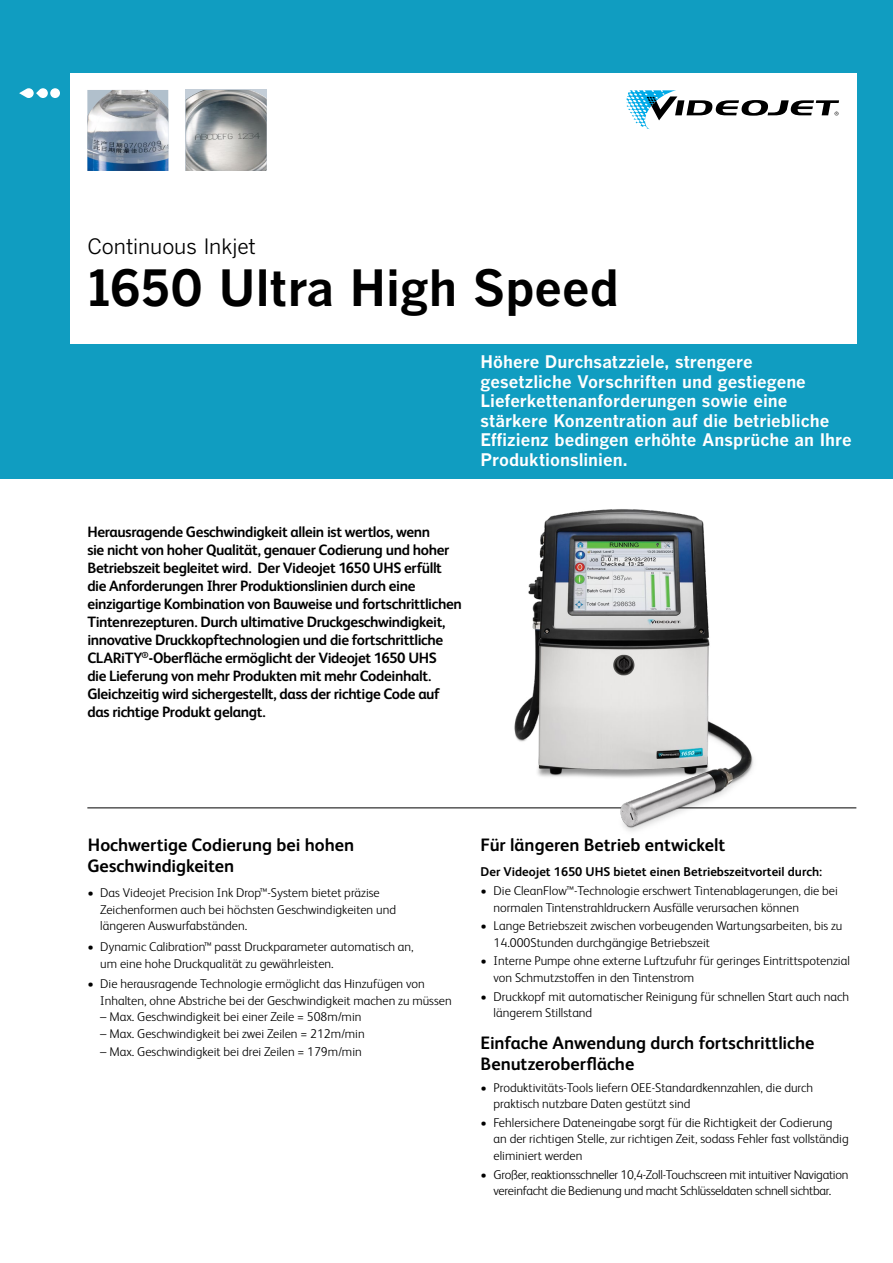
<style>
.page{position:relative;width:893px;height:1263px;background:#fff}
.page>*{position:absolute;margin:0;border:0;box-sizing:border-box;transform-origin:0 0}
.t1{font:700 49.5px "Benton Gothic";color:#000}
.t2{font:21px "Benton Gothic";letter-spacing:-.01em;color:#000}
.t3{font:700 18px/21px "FS Albert Pro";letter-spacing:-.005em;color:#000}
.t4{font:700 17.25px/19.5px "Benton Gothic";color:#fff}
.t5{font:700 15px/18px "FS Albert Pro";letter-spacing:-.025em;color:#000}
.t6{font:300 12.75px/16.5px "FS Albert Pro";color:#000}
.t7{font:300 12.75px/16.5px "FS Albert Pro";letter-spacing:-.02em;color:#000;text-align:center}
.t8{font:700 12.75px "FS Albert Pro";color:#000}
</style>
<div class="page">
<div style="left:0;top:0;width:893px;height:478px;background:#109dc1"></div>
<div style="left:70px;top:73px;width:786px;height:270px;background:#fff"></div>
<div style="left:50px;top:88px;width:10px;height:10px;background:#fff;border-radius:50%"></div>
<svg style="left:19px;top:88px;width:29px;height:10px"></svg>
<svg style="left:626px;top:90px;width:213px;height:39px"></svg>
<hr style="left:87px;top:807px;width:769px;height:1px;background:#000">
<img style="left:87px;top:90px;width:81px;height:81px">
<img style="left:186px;top:90px;width:81px;height:81px">
<img style="left:498px;top:509px;width:267px;height:322px">
<h2 class="t2" style="left:87px;top:234px;width:170px">Continuous Inkjet</h2>
<h1 class="t1" style="left:87px;top:260px;width:533px">1650 Ultra High Speed</h1>
<h3 class="t4" style="left:480px;top:353px;width:373px">Höhere Durchsatzziele, strengere<br>gesetzliche Vorschriften und gestiegene Lieferkettenanforderungen sowie eine stärkere Konzentration auf die betriebliche Effizienz bedingen erhöhte Ansprüche an Ihre Produktionslinien.</h3>
<p class="t5" style="left:87px;top:522px;width:376px">Herausragende Geschwindigkeit allein ist wertlos, wenn<br>sie nicht von hoher Qualität, genauer Codierung und hoher Betriebszeit begleitet wird. Der Videojet 1650 UHS erfüllt die Anforderungen Ihrer Produktionslinien durch eine einzigartige Kombination von Bauweise und fortschrittlichen Tintenrezepturen. Durch ultimative Druckgeschwindigkeit, innovative Druckkopftechnologien und die fortschrittliche CLARiTY<sup>®</sup>-Oberfläche ermöglicht der Videojet 1650 UHS<br>die Lieferung von mehr Produkten mit mehr Codeinhalt.<br>Gleichzeitig wird sichergestellt, dass der richtige Code auf das richtige Produkt gelangt.</p>
<h3 class="t3" style="left:87px;top:834px;width:268px">Hochwertige Codierung bei hohen<br>Geschwindigkeiten</h3>
<p class="t6" style="left:100px;top:884px;width:297px;text-indent:-13px">• Das Videojet Precision Ink Drop™-System bietet präzise<br>Zeichenformen auch bei höchsten Geschwindigkeiten und längeren Auswurfabständen.</p>
<p class="t6" style="left:100px;top:938px;width:315px;text-indent:-13px">• Dynamic Calibration™ passt Druckparameter automatisch an, um eine hohe Druckqualität zu gewährleisten.</p>
<p class="t6" style="left:100px;top:975px;width:353px;text-indent:-13px">• Die herausragende Technologie ermöglicht das Hinzufügen von<br>Inhalten, ohne Abstriche bei der Geschwindigkeit machen zu müssen</p>
<p class="t6" style="left:100px;top:1008px;width:263px">– Max. Geschwindigkeit bei einer Zeile = 508m/min</p>
<p class="t6" style="left:100px;top:1024px;width:266px">– Max. Geschwindigkeit bei zwei Zeilen = 212m/min</p>
<p class="t6" style="left:100px;top:1042px;width:263px">– Max. Geschwindigkeit bei drei Zeilen = 179m/min</p>
<h3 class="t3" style="left:481px;top:834px;width:246px">Für längeren Betrieb entwickelt</h3>
<p class="t8" style="left:481px;top:863px;width:343px">Der Videojet 1650 UHS bietet einen Betriebszeitvorteil durch:</p>
<p class="t6" style="left:494px;top:881px;width:346px;text-indent:-13px">• Die CleanFlow™-Technologie erschwert Tintenablagerungen, die bei normalen Tintenstrahldruckern Ausfälle verursachen können</p>
<p class="t6" style="left:494px;top:917px;width:350px;text-indent:-13px">• Lange Betriebszeit zwischen vorbeugenden Wartungsarbeiten, bis zu<br>14.000Stunden durchgängige Betriebszeit</p>
<p class="t6" style="left:494px;top:952px;width:358px;text-indent:-13px">• Interne Pumpe ohne externe Luftzufuhr für geringes Eintrittspotenzial von Schmutzstoffen in den Tintenstrom</p>
<p class="t6" style="left:494px;top:987px;width:357px;text-indent:-13px">• Druckkopf mit automatischer Reinigung für schnellen Start auch nach längerem Stillstand</p>
<h3 class="t3" style="left:481px;top:1031px;width:335px">Einfache Anwendung durch fortschrittliche<br>Benutzeroberfläche</h3>
<p class="t6" style="left:494px;top:1078px;width:321px;text-indent:-13px">• Produktivitäts-Tools liefern OEE-Standardkennzahlen, die durch praktisch nutzbare Daten gestützt sind</p>
<p class="t6" style="left:494px;top:1113px;width:357px;text-indent:-13px">• Fehlersichere Dateneingabe sorgt für die Richtigkeit der Codierung an der richtigen Stelle, zur richtigen Zeit, sodass Fehler fast vollständig eliminiert werden</p>
<p class="t7" style="left:481px;top:1165px;width:369px">• Großer, reaktionsschneller 10,4-Zoll-Touchscreen mit intuitiver Navigation vereinfacht die Bedienung und macht Schlüsseldaten schnell sichtbar.</p>
</div>
